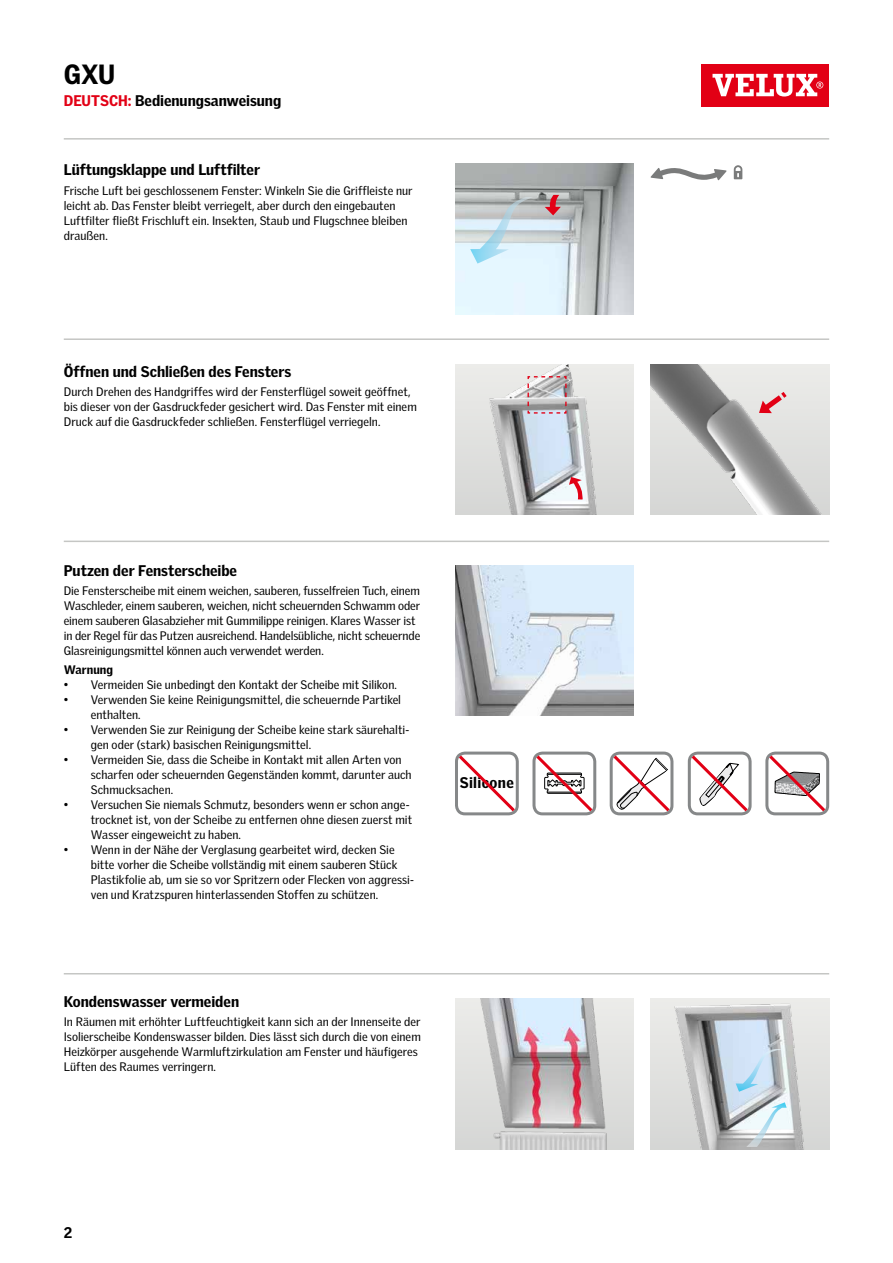
<style>
.page{position:relative;width:893px;height:1263px;background:#fff}
.page>*{position:absolute;margin:0;border:0;box-sizing:border-box;transform-origin:0 0}
.t1{font:900 27px "Velux Gothic";color:#000}
.t2{font:900 15px "Velux Gothic";color:#000}
.t3{font:900 15px "Velux Gothic";letter-spacing:.025em;color:#000}
.t4{font:12px/15px "Velux Gothic";color:#000}
.t5{font:900 12px "Velux Gothic";letter-spacing:.005em;color:#000}
.s1{color:#e20015}
</style>
<div class="page">
<div style="left:702px;top:64px;width:127px;height:42px;background:#e20015"></div>
<svg style="left:712px;top:74px;width:111px;height:23px"></svg>
<div style="left:455px;top:751px;width:64px;height:64px;border:3px solid #868889;border-radius:9px"></div>
<svg style="left:456px;top:752px;width:62px;height:62px"></svg>
<div style="left:688px;top:751px;width:64px;height:64px;border:3px solid #868889;border-radius:9px"></div>
<svg style="left:688px;top:752px;width:63px;height:62px"></svg>
<div style="left:610px;top:751px;width:63px;height:64px;border:3px solid #868889;border-radius:9px"></div>
<svg style="left:610px;top:752px;width:63px;height:62px"></svg>
<div style="left:765px;top:751px;width:64px;height:64px;border:3px solid #868889;border-radius:9px"></div>
<svg style="left:766px;top:752px;width:62px;height:62px"></svg>
<div style="left:532px;top:751px;width:64px;height:64px;border:3px solid #868889;border-radius:9px"></div>
<svg style="left:533px;top:752px;width:63px;height:62px"></svg>
<img style="left:455px;top:364px;width:179px;height:151px">
<img style="left:651px;top:364px;width:178px;height:151px">
<svg style="left:569px;top:477px;width:15px;height:22px"></svg>
<img style="left:455px;top:565px;width:179px;height:150px">
<img style="left:455px;top:999px;width:179px;height:150px">
<img style="left:651px;top:999px;width:178px;height:150px">
<svg style="left:736px;top:1048px;width:48px;height:44px;background:#c1d5e6"></svg>
<svg style="left:746px;top:1102px;width:41px;height:45px"></svg>
<svg style="left:527px;top:375px;width:40px;height:39px;background:#c0b4b7"></svg>
<svg style="left:759px;top:392px;width:28px;height:21px"></svg>
<img style="left:455px;top:164px;width:179px;height:150px">
<svg style="left:470px;top:197px;width:64px;height:67px;background:#c7d9e0"></svg>
<svg style="left:545px;top:195px;width:16px;height:20px"></svg>
<svg style="left:734px;top:165px;width:8px;height:14px"></svg>
<svg style="left:651px;top:168px;width:75px;height:12px"></svg>
<hr style="left:64px;top:338px;width:765px;height:2px;background:#c5c6c4">
<hr style="left:64px;top:541px;width:765px;height:1px;background:#c5c6c4">
<hr style="left:64px;top:973px;width:765px;height:1px;background:#c5c6c4">
<hr style="left:64px;top:138px;width:765px;height:2px;background:#c5c6c4">
<h1 class="t1" style="left:64px;top:57px;width:53px">GXU</h1>
<p class="t2" style="left:64px;top:91px;width:219px"><span class="s1">DEUTSCH:</span> Bedienungsanweisung</p>
<p class="t2" style="left:64px;top:160px;width:198px">Lüftungsklappe und Luftfilter</p>
<p class="t4" style="left:64px;top:183px;width:350px">Frische Luft bei geschlossenem Fenster: Winkeln Sie die Griffleiste nur leicht ab. Das Fenster bleibt verriegelt, aber durch den eingebauten Luftfilter fließt Frischluft ein. Insekten, Staub und Flugschnee bleiben draußen.</p>
<p class="t2" style="left:64px;top:362px;width:229px">Öffnen und Schließen des Fensters</p>
<p class="t4" style="left:64px;top:384px;width:355px">Durch Drehen des Handgriffes wird der Fensterflügel soweit geöffnet, bis dieser von der Gasdruckfeder gesichert wird. Das Fenster mit einem<br>Druck auf die Gasdruckfeder schließen. Fensterflügel verriegeln.</p>
<p class="t2" style="left:64px;top:561px;width:175px">Putzen der Fensterscheibe</p>
<p class="t4" style="left:64px;top:583px;width:358px">Die Fensterscheibe mit einem weichen, sauberen, fusselfreien Tuch, einem Waschleder, einem sauberen, weichen, nicht scheuernden Schwamm oder einem sauberen Glasabzieher mit Gummilippe reinigen. Klares Wasser ist in der Regel für das Putzen ausreichend. Handelsübliche, nicht scheuernde Glasreinigungsmittel können auch verwendet werden.</p>
<p class="t5" style="left:64px;top:662px;width:51px">Warnung</p>
<p class="t4" style="left:64px;top:677px;width:335px">• Vermeiden Sie unbedingt den Kontakt der Scheibe mit Silikon.</p>
<p class="t4" style="left:91px;top:692px;width:312px;text-indent:-27px">• Verwenden Sie keine Reinigungsmittel, die scheuernde Partikel enthalten.</p>
<p class="t4" style="left:91px;top:722px;width:320px;text-indent:-27px">• Verwenden Sie zur Reinigung der Scheibe keine stark säurehalti&shy;gen oder (stark) basischen Reinigungsmittel.</p>
<p class="t4" style="left:91px;top:752px;width:322px;text-indent:-27px">• Vermeiden Sie, dass die Scheibe in Kontakt mit allen Arten von scharfen oder scheuernden Gegenständen kommt, darunter auch<br>Schmucksachen.</p>
<p class="t4" style="left:91px;top:797px;width:323px;text-indent:-27px">• Versuchen Sie niemals Schmutz, besonders wenn er schon ange&shy;trocknet ist, von der Scheibe zu entfernen ohne diesen zuerst mit<br>Wasser eingeweicht zu haben.</p>
<p class="t4" style="left:91px;top:842px;width:325px;text-indent:-27px">• Wenn in der Nähe der Verglasung gearbeitet wird, decken Sie bitte vorher die Scheibe vollständig mit einem sauberen Stück Plastikfolie ab, um sie so vor Spritzern oder Flecken von aggressi&shy;ven und Kratzspuren hinterlassenden Stoffen zu schützen.</p>
<p class="t2" style="left:64px;top:992px;width:177px">Kondenswasser vermeiden</p>
<p class="t4" style="left:64px;top:1014px;width:358px">In Räumen mit erhöhter Luftfeuchtigkeit kann sich an der Innenseite der Isolierscheibe Kondenswasser bilden. Dies lässt sich durch die von einem Heizkörper ausgehende Warmluftzirkulation am Fenster und häufigeres Lüften des Raumes verringern.</p>
<p class="t3" style="left:460px;top:773px;width:56px">Silicone</p>
<p class="t2" style="left:64px;top:1222px;width:10px">2</p>
</div>
